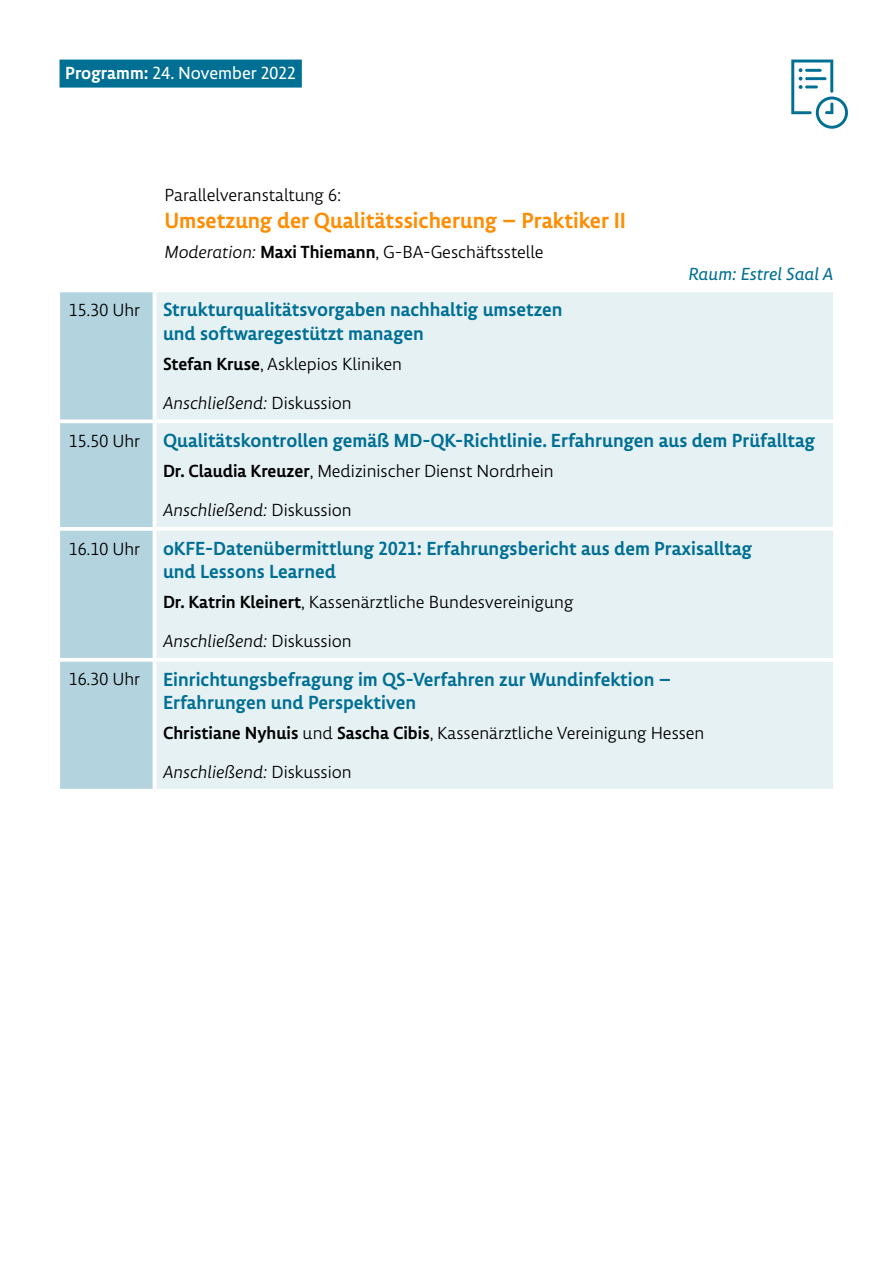
<style>
.page{position:relative;width:893px;height:1263px;background:#fff}
.page>*{position:absolute;margin:0;border:0;box-sizing:border-box;transform-origin:0 0}
.Programm_P-Tabelle-TH_SLight{font:500 22.5px "Lemon Sans Next";color:#ff8c00}
.Programm_P-Tabelle-TD{font:500 19.5px/23.4px "Lemon Sans Next";color:#006f94}
.Programm_P-Tabelle-TD-2{font:18px "Lemon Sans Next S Light";color:#000}
.Programm_P-Tabelle-TD-3{font:italic 18px "Lemon Sans Next S Light";color:#000}
.Programm_P-Tabelle-TH_SLight-2{font:18px "Lemon Sans Next S Light";color:#000}
.t1{font:18px "Lemon Sans Next";color:#fff}
.Programm_P-Tabelle-TH_SLight-3{font:italic 18px "Lemon Sans Next";color:#006f94}
.s1{font-weight:500}
.s2{font-style:italic}
.s3{font-family:"Lemon Sans Next";font-weight:500}
.s4{font-style:normal}
</style>
<div class="page">
<svg style="left:791px;top:60px;width:57px;height:69px"></svg>
<div style="left:60px;top:60px;width:242px;height:28px;background:#006f94"></div>
<div style="left:60px;top:292px;width:93px;height:497px;background:#b3d4df"></div>
<div style="left:156px;top:292px;width:677px;height:497px;background:#e6f1f4"></div>
<hr style="left:154px;top:419px;width:683px;height:4px;background:#fff">
<hr style="left:154px;top:527px;width:683px;height:4px;background:#fff">
<hr style="left:154px;top:658px;width:683px;height:4px;background:#fff">
<svg style="left:58px;top:419px;width:96px;height:4px"></svg>
<svg style="left:58px;top:527px;width:96px;height:4px"></svg>
<svg style="left:58px;top:658px;width:96px;height:4px"></svg>
<p class="t1" style="left:65px;top:62px;width:232px"><span class="s1">Programm:</span> 24. November 2022</p>
<p class="Programm_P-Tabelle-TH_SLight-2" style="left:165px;top:184px;width:178px">Parallelveranstaltung 6:</p>
<p class="Programm_P-Tabelle-TH_SLight" style="left:165px;top:207px;width:463px">Umsetzung der Qualitätssicherung – Praktiker II</p>
<p class="Programm_P-Tabelle-TH_SLight-2" style="left:165px;top:241px;width:381px"><span class="s2">Moderation:</span> <span class="s3">Maxi Thiemann</span>, G-BA-Geschäftsstelle</p>
<p class="Programm_P-Tabelle-TH_SLight-3" style="left:688px;top:263px;width:147px">Raum: Estrel Saal A</p>
<p class="Programm_P-Tabelle-TD-2" style="left:69px;top:299px;width:73px">15.30 Uhr</p>
<p class="Programm_P-Tabelle-TD" style="left:163px;top:298px;width:401px">Strukturqualitätsvorgaben nachhaltig umsetzen und softwaregestützt managen</p>
<p class="Programm_P-Tabelle-TD-2" style="left:163px;top:353px;width:241px"><span class="s3">Stefan Kruse</span>, Asklepios Kliniken</p>
<p class="Programm_P-Tabelle-TD-3" style="left:163px;top:392px;width:190px">Anschließend: <span class="s4">Diskussion</span></p>
<p class="Programm_P-Tabelle-TD-2" style="left:69px;top:430px;width:73px">15.50 Uhr</p>
<p class="Programm_P-Tabelle-TD" style="left:163px;top:429px;width:654px">Qualitätskontrollen gemäß MD-QK-Richtlinie. Erfahrungen aus dem Prüfalltag</p>
<p class="Programm_P-Tabelle-TD-2" style="left:163px;top:461px;width:392px"><span class="s3">Dr. Claudia Kreuzer</span>, Medizinischer Dienst Nordrhein</p>
<p class="Programm_P-Tabelle-TD-3" style="left:163px;top:499px;width:190px">Anschließend: <span class="s4">Diskussion</span></p>
<p class="Programm_P-Tabelle-TD-2" style="left:69px;top:538px;width:73px">16.10 Uhr</p>
<p class="Programm_P-Tabelle-TD" style="left:163px;top:536px;width:591px">oKFE-Datenübermittlung 2021: Erfahrungsbericht aus dem Praxisalltag und Lessons Learned</p>
<p class="Programm_P-Tabelle-TD-2" style="left:163px;top:591px;width:412px"><span class="s3">Dr. Katrin Kleinert</span>, Kassenärztliche Bundesvereinigung</p>
<p class="Programm_P-Tabelle-TD-3" style="left:163px;top:630px;width:190px">Anschließend: <span class="s4">Diskussion</span></p>
<p class="Programm_P-Tabelle-TD-2" style="left:69px;top:669px;width:73px">16.30 Uhr</p>
<p class="Programm_P-Tabelle-TD" style="left:163px;top:667px;width:510px">Einrichtungsbefragung im QS-Verfahren zur Wundinfektion –<br>Erfahrungen und Perspektiven</p>
<p class="Programm_P-Tabelle-TD-2" style="left:163px;top:722px;width:543px"><span class="s3">Christiane Nyhuis</span> und <span class="s3">Sascha Cibis</span>, Kassenärztliche Vereinigung Hessen</p>
<p class="Programm_P-Tabelle-TD-3" style="left:163px;top:761px;width:190px">Anschließend: <span class="s4">Diskussion</span></p>
</div>
